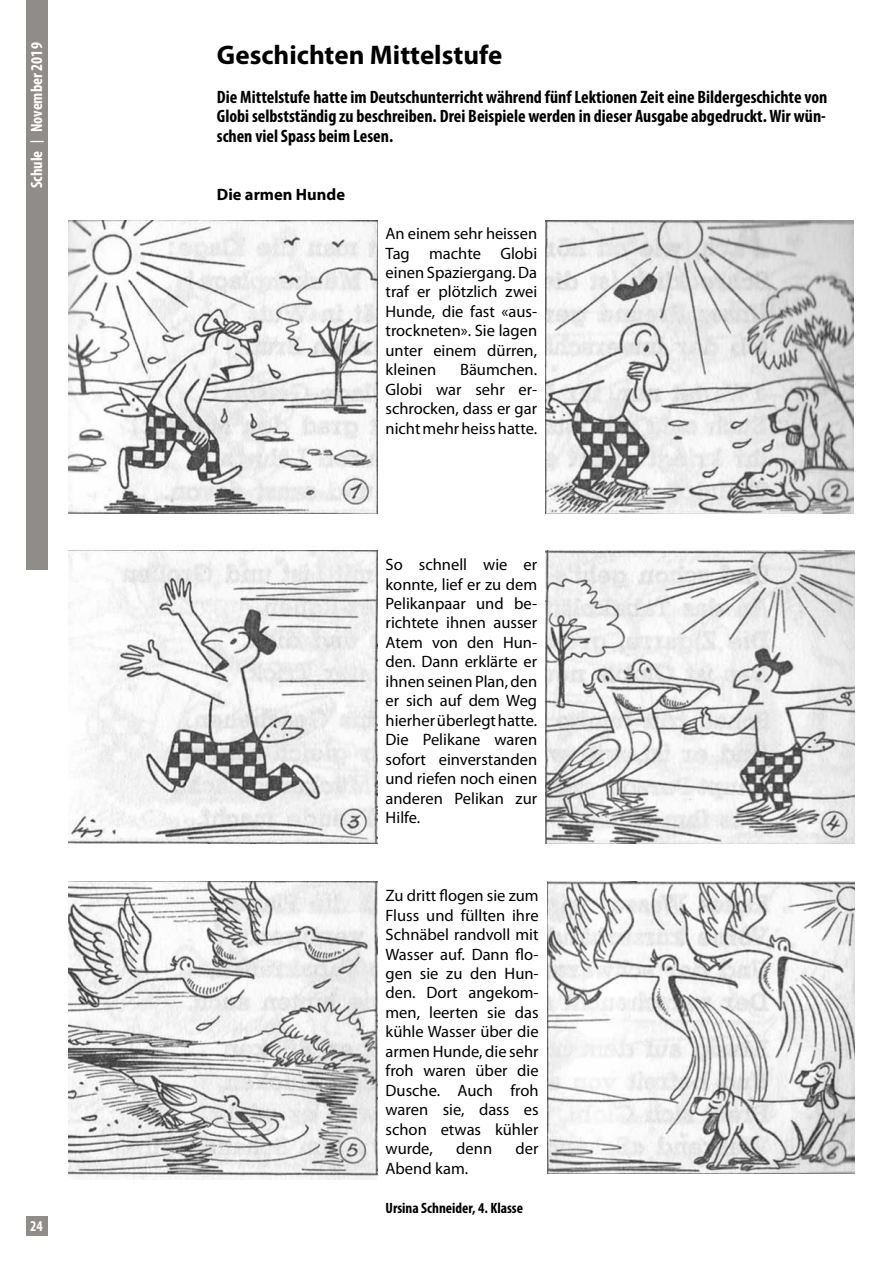
<style>
.page{position:relative;width:893px;height:1263px;background:#fff}
.page>*{position:absolute;margin:0;border:0;box-sizing:border-box;transform-origin:0 0}
.t1{font:700 27px "Myriad Pro";color:#000}
.t2{font:700 condensed 18px/19.5px "Myriad Pro";color:#000;text-align:justify}
.t3{font:16.5px/19.5px "Myriad Pro";color:#000;text-align:justify}
.t4{font:700 condensed 16.5px "Myriad Pro";color:#fff}
.t5{font:700 16.5px "Myriad Pro";color:#000}
.t6{font:700 condensed 15px "Myriad Pro";color:#000}
.t7{font:700 condensed 15px "Myriad Pro";color:#fff}
.s1{font-size:13.5px}
</style>
<div class="page">
<div style="left:26px;top:1216px;width:21px;height:19px;background:#8f8c89"></div>
<div style="left:26px;top:0;width:21px;height:570px;background:#8f8c89"></div>
<img style="left:68px;top:220px;width:309px;height:293px">
<img style="left:68px;top:550px;width:309px;height:293px">
<img style="left:68px;top:882px;width:309px;height:297px">
<img style="left:546px;top:220px;width:307px;height:293px">
<img style="left:546px;top:550px;width:309px;height:293px">
<img style="left:547px;top:882px;width:308px;height:291px">
<p class="t4" style="left:26px;top:188px;width:148px;rotate:-90deg">Schule <span class="s1">|</span> November 2019</p>
<p class="t7" style="left:30px;top:1216px;width:14px">24</p>
<h1 class="t1" style="left:217px;top:37px;width:287px">Geschichten Mittelstufe</h1>
<p class="t2" style="left:217px;top:87px;width:612px">Die Mittelstufe hatte im Deutschunterricht während fünf Lektionen Zeit eine Bildergeschichte von Globi selbstständig zu beschreiben. Drei Beispiele werden in dieser Ausgabe abgedruckt. Wir wün&shy;schen viel Spass beim Lesen.</p>
<p class="t5" style="left:217px;top:184px;width:130px">Die armen Hunde</p>
<p class="t3" style="left:386px;top:223px;width:153px">An einem sehr heissen Tag machte Globi einen Spaziergang. Da traf er plötzlich zwei Hunde, die fast «aus&shy;trockneten». Sie lagen unter einem dürren, kleinen</p>
<p class="t3" style="left:386px;top:360px;width:153px;text-indent:75px">Bäumchen.<br>Globi war sehr er&shy;schrocken, dass er gar nicht mehr heiss hatte.</p>
<p class="t3" style="left:386px;top:554px;width:153px">So schnell wie er konnte, lief er zu dem Pelikanpaar und be&shy;richtete ihnen ausser Atem von den Hun&shy;den. Dann erklärte er ihnen seinen Plan, den er sich auf dem Weg hierher überlegt hatte.<br>Die Pelikane waren sofort einverstanden und riefen noch einen anderen Pelikan zur Hilfe.</p>
<p class="t3" style="left:386px;top:885px;width:155px">Zu dritt flogen sie zum Fluss und füllten ihre Schnäbel randvoll mit Wasser auf. Dann flo&shy;gen sie zu den Hun&shy;den. Dort angekom&shy;men, leerten sie das kühle Wasser über die armen Hunde, die sehr froh waren über die Dusche. Auch froh waren sie, dass es schon etwas kühler wurde,</p>
<p class="t3" style="left:456px;top:1139px;width:37px">denn</p>
<p class="t3" style="left:516px;top:1139px;width:24px">der</p>
<p class="t3" style="left:386px;top:1158px;width:84px">Abend kam.</p>
<p class="t6" style="left:386px;top:1198px;width:139px">Ursina Schneider, 4. Klasse</p>
</div>
